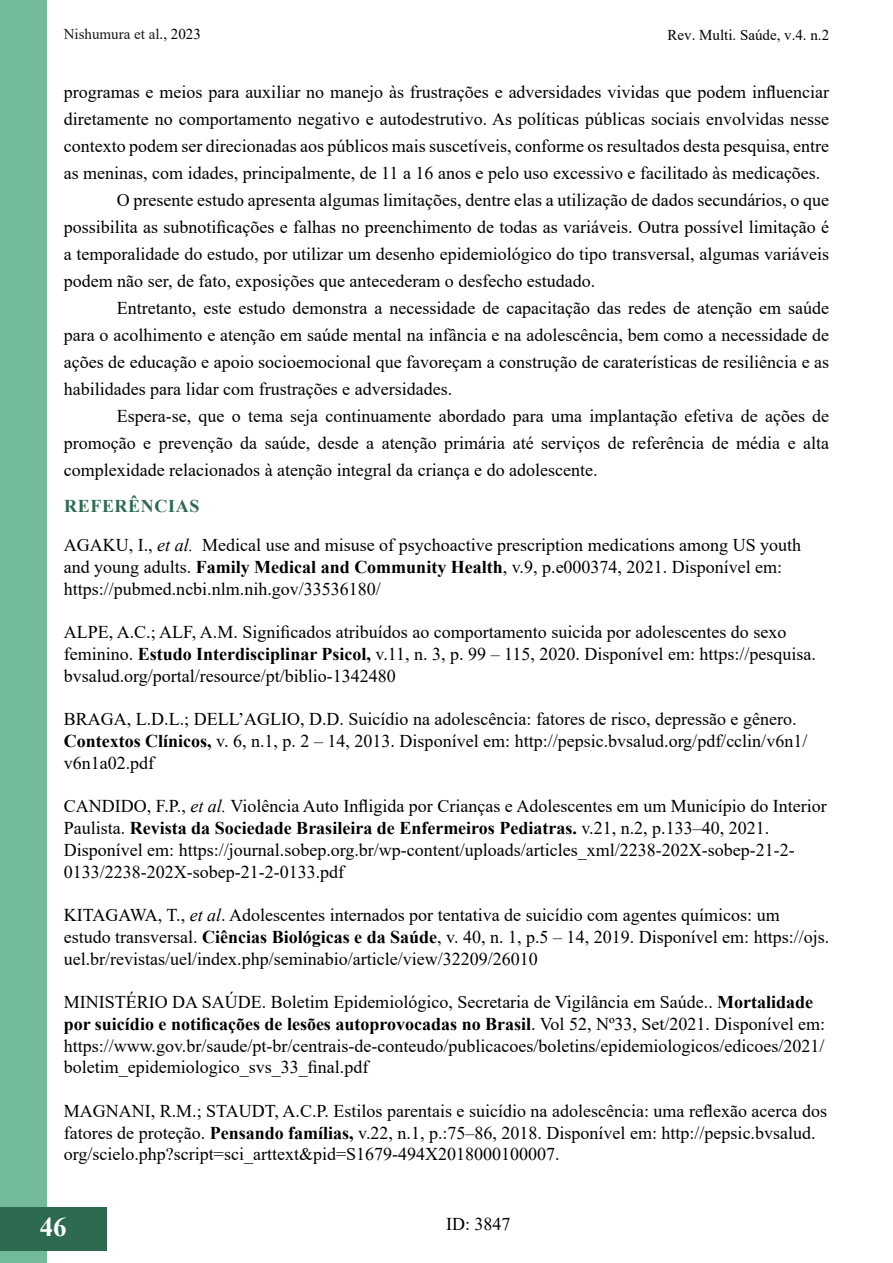
<style>
.page{position:relative;width:893px;height:1263px;background:#fff}
.page>*{position:absolute;margin:0;border:0;box-sizing:border-box;transform-origin:0 0}
.t1{font:700 27px "Times New Roman";color:#fff}
.t2{font:18px/21.8px "Times New Roman";color:#000}
.t3{font:700 18px "Times New Roman";letter-spacing:.035em;color:#2d6a4f}
.t4{font:15px "Times New Roman";color:#000}
.t5{font:15px "Times New Roman";color:#181717}
.s1{color:#000}
.s2{font-style:italic}
.s3{font-weight:700}
</style>
<div class="page">
<div style="left:0;top:0;width:47px;height:1262px;background:#73ba9b"></div>
<hr style="left:892px;top:1207px;width:1px;height:43px;background:#2d6a4f">
<div style="left:0;top:1207px;width:106px;height:43px;background:#2d6a4f"></div>
<p class="t5" style="left:64px;top:24px;width:139px">Nishumura et al<span class="s1">., 2023</span></p>
<p class="t4" style="left:667px;top:24px;width:163px">Rev. Multi. Saúde, v.4. n.2</p>
<p class="t2" style="left:64px;top:80px;width:767px">programas e meios para auxiliar no manejo às frustrações e adversidades vividas que podem influenciar</p>
<p class="t2" style="left:64px;top:107px;width:767px">diretamente no comportamento negativo e autodestrutivo. As políticas públicas sociais envolvidas nesse</p>
<p class="t2" style="left:64px;top:134px;width:767px">contexto podem ser direcionadas aos públicos mais suscetíveis, conforme os resultados desta pesquisa, entre</p>
<p class="t2" style="left:64px;top:161px;width:758px">as meninas, com idades, principalmente, de 11 a 16 anos e pelo uso excessivo e facilitado às medicações.</p>
<p class="t2" style="left:117px;top:188px;width:714px">O presente estudo apresenta algumas limitações, dentre elas a utilização de dados secundários, o que</p>
<p class="t2" style="left:64px;top:215px;width:767px">possibilita as subnotificações e falhas no preenchimento de todas as variáveis. Outra possível limitação é</p>
<p class="t2" style="left:64px;top:242px;width:767px">a temporalidade do estudo, por utilizar um desenho epidemiológico do tipo transversal, algumas variáveis</p>
<p class="t2" style="left:64px;top:269px;width:533px">podem não ser, de fato, exposições que antecederam o desfecho estudado.</p>
<p class="t2" style="left:117px;top:296px;width:714px">Entretanto, este estudo demonstra a necessidade de capacitação das redes de atenção em saúde</p>
<p class="t2" style="left:64px;top:323px;width:767px">para o acolhimento e atenção em saúde mental na infância e na adolescência, bem como a necessidade de</p>
<p class="t2" style="left:64px;top:350px;width:767px">ações de educação e apoio socioemocional que favoreçam a construção de caraterísticas de resiliência e as</p>
<p class="t2" style="left:64px;top:377px;width:390px">habilidades para lidar com frustrações e adversidades.</p>
<p class="t2" style="left:117px;top:404px;width:714px">Espera-se, que o tema seja continuamente abordado para uma implantação efetiva de ações de</p>
<p class="t2" style="left:64px;top:431px;width:767px">promoção e prevenção da saúde, desde a atenção primária até serviços de referência de média e alta</p>
<p class="t2" style="left:64px;top:458px;width:535px">complexidade relacionados à atenção integral da criança e do adolescente.</p>
<p class="t3" style="left:64px;top:493px;width:137px">REFERÊNCIAS</p>
<p class="t2" style="left:64px;top:534px;width:739px">AGAKU, I., <span class="s2">et al.</span> Medical use and misuse of psychoactive prescription medications among US youth and young adults. <span class="s3">Family Medical and Community Health</span>, v.9, p.e000374, 2021. Disponível em: https://pubmed.ncbi.nlm.nih.gov/33536180/</p>
<p class="t2" style="left:64px;top:621px;width:754px">ALPE, A.C.; ALF, A.M. Significados atribuídos ao comportamento suicida por adolescentes do sexo feminino. <span class="s3">Estudo Interdisciplinar Psicol,</span> v.11, n. 3, p. 99 – 115, 2020. Disponível em: https://pesquisa. bvsalud.org/portal/resource/pt/biblio-1342480</p>
<p class="t2" style="left:64px;top:708px;width:745px">BRAGA, L.D.L.; DELL’AGLIO, D.D. Suicídio na adolescência: fatores de risco, depressão e gênero.<br><span class="s3">Contextos Clínicos,</span> v. 6, n.1, p. 2 – 14, 2013. Disponível em: http://pepsic.bvsalud.org/pdf/cclin/v6n1/ v6n1a02.pdf</p>
<p class="t2" style="left:64px;top:795px;width:765px">CANDIDO, F.P., <span class="s2">et al.</span> Violência Auto Infligida por Crianças e Adolescentes em um Município do Interior Paulista. <span class="s3">Revista da Sociedade Brasileira de Enfermeiros Pediatras.</span> v.21, n.2, p.133–40, 2021.<br>Disponível em: https://journal.sobep.org.br/wp-content/uploads/articles_xml/2238-202X-sobep-21-2- 0133/2238-202X-sobep-21-2-0133.pdf</p>
<p class="t2" style="left:64px;top:904px;width:767px">KITAGAWA, T., <span class="s2">et al</span>. Adolescentes internados por tentativa de suicídio com agentes químicos: um estudo transversal. <span class="s3">Ciências Biológicas e da Saúde</span>, v. 40, n. 1, p.5 – 14, 2019. Disponível em: https://ojs. uel.br/revistas/uel/index.php/seminabio/article/view/32209/26010</p>
<p class="t2" style="left:64px;top:991px;width:763px">MINISTÉRIO DA SAÚDE. Boletim Epidemiológico, Secretaria de Vigilância em Saúde.. <span class="s3">Mortalidade por suicídio e notificações de lesões autoprovocadas no Brasil</span>. Vol 52, Nº33, Set/2021. Disponível em: https://www.gov.br/saude/pt-br/centrais-de-conteudo/publicacoes/boletins/epidemiologicos/edicoes/2021/ boletim_epidemiologico_svs_33_final.pdf</p>
<p class="t2" style="left:64px;top:1099px;width:765px">MAGNANI, R.M.; STAUDT, A.C.P. Estilos parentais e suicídio na adolescência: uma reflexão acerca dos fatores de proteção. <span class="s3">Pensando famílias,</span> v.22, n.1, p.:75–86, 2018. Disponível em: http://pepsic.bvsalud. org/scielo.php?script=sci_arttext&amp;pid=S1679-494X2018000100007.</p>
<h1 class="t1" style="left:40px;top:1207px;width:28px">46</h1>
<p class="t2" style="left:446px;top:1213px;width:66px">ID: 3847</p>
</div>
